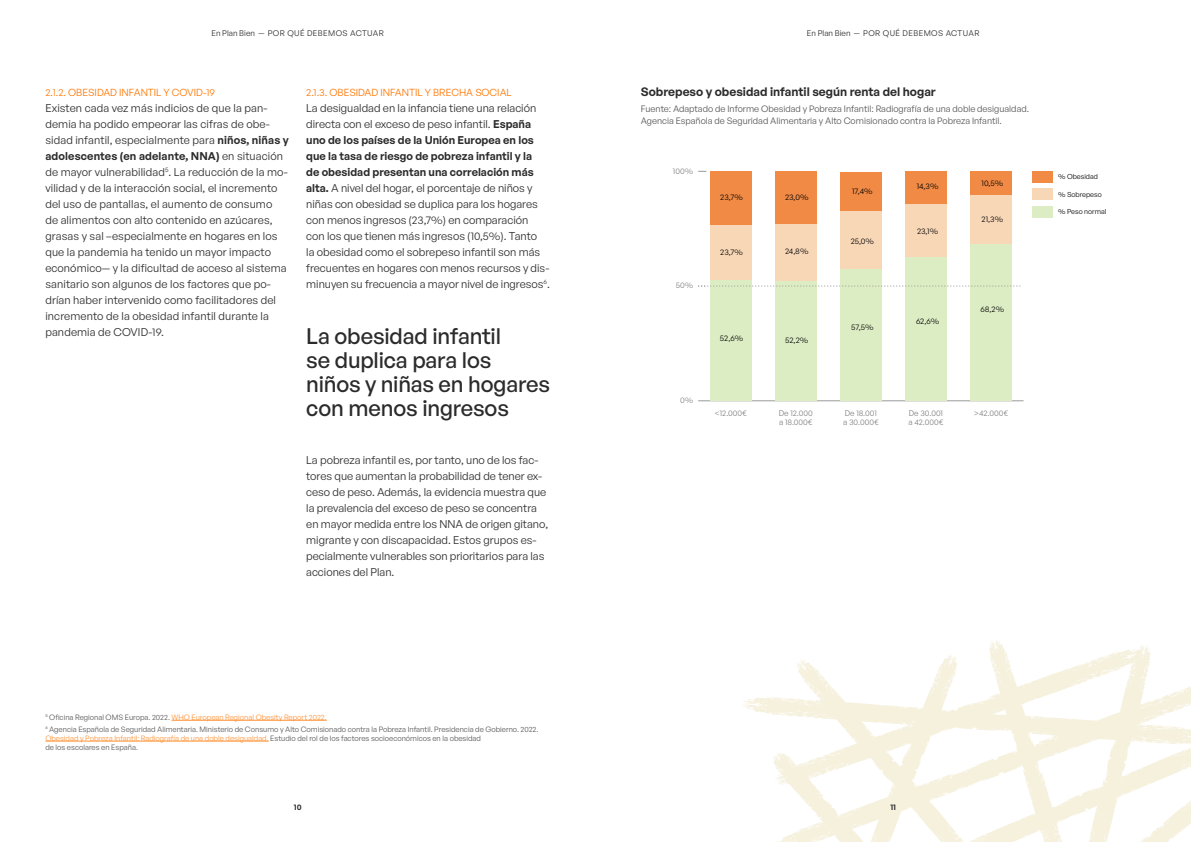
<style>
.page{position:relative;width:1191px;height:842px;background:#fff}
.page>*{position:absolute;margin:0;border:0;box-sizing:border-box;transform-origin:0 0}
.t1{font:500 22px/24px "General Sans";letter-spacing:-.01em;color:#2b2b2b}
.t2{font:600 12px "General Sans";color:#2b2b2b}
.t3{font:11px/16px "General Sans";color:#2b2b2b}
.t4{font:10px "General Sans";color:#ff7600}
.t5{font:9px/12px "General Sans";color:#555}
.t6{font:8px "General Sans";letter-spacing:-.005em;color:#000}
.t7{font:8px/9.6px "General Sans";color:#808080}
.t8{font:8px "General Sans";letter-spacing:.05em;color:#2b2b2b}
.t9{font:600 8px "General Sans";color:#2b2b2b}
.t10{font:7.5px/11.8px "General Sans";color:#555}
.t11{font:7px "General Sans";color:#000}
.s1{font-weight:600}
.s2{color:#ff9133}
</style>
<div class="page">
<svg style="left:742px;top:640px;width:449px;height:202px"></svg>
<svg style="left:1117px;top:799px;width:74px;height:43px"></svg>
<hr style="left:171px;top:720px;width:156px;height:1px;background:#ff9133">
<hr style="left:45px;top:741px;width:224px;height:1px;background:#ff9133">
<hr style="left:698px;top:401px;width:325px;height:1px;background:#999">
<div style="left:1032px;top:171px;width:20px;height:12px;background:#f08a45"></div>
<div style="left:710px;top:171px;width:41px;height:55px;background:#f08a45"></div>
<div style="left:775px;top:171px;width:41px;height:53px;background:#f08a45"></div>
<div style="left:840px;top:172px;width:41px;height:39px;background:#f08a45"></div>
<div style="left:905px;top:171px;width:41px;height:33px;background:#f08a45"></div>
<div style="left:970px;top:171px;width:41px;height:24px;background:#f08a45"></div>
<div style="left:1032px;top:189px;width:20px;height:11px;background:#f8d7b7"></div>
<div style="left:710px;top:226px;width:41px;height:54px;background:#f8d7b7"></div>
<div style="left:775px;top:224px;width:41px;height:57px;background:#f8d7b7"></div>
<div style="left:840px;top:211px;width:41px;height:58px;background:#f8d7b7"></div>
<div style="left:905px;top:204px;width:41px;height:53px;background:#f8d7b7"></div>
<div style="left:970px;top:195px;width:41px;height:49px;background:#f8d7b7"></div>
<div style="left:1032px;top:206px;width:20px;height:11px;background:#ddedc3"></div>
<div style="left:710px;top:280px;width:41px;height:121px;background:#ddedc3"></div>
<div style="left:775px;top:281px;width:41px;height:120px;background:#ddedc3"></div>
<div style="left:840px;top:269px;width:41px;height:132px;background:#ddedc3"></div>
<div style="left:905px;top:257px;width:41px;height:144px;background:#ddedc3"></div>
<div style="left:970px;top:244px;width:41px;height:157px;background:#ddedc3"></div>
<svg style="left:698px;top:286px;width:323px;height:1px"></svg>
<p class="t8" style="left:211px;top:28px;width:174px">En Plan Bien — POR QUÉ DEBEMOS ACTUAR</p>
<p class="t8" style="left:807px;top:28px;width:174px">En Plan Bien — POR QUÉ DEBEMOS ACTUAR</p>
<p class="t4" style="left:45px;top:86px;width:171px">2.1.2. OBESIDAD INFANTIL Y COVID-19</p>
<p class="t3" style="left:45px;top:100px;width:245px">Existen cada vez más indicios de que la pan&shy;demia ha podido empeorar las cifras de obe&shy;sidad infantil, especialmente para <span class="s1">niños, niñas y adolescentes (en adelante, NNA)</span> en situación de mayor vulnerabilidad<sup>5</sup>. La reducción de la mo&shy;vilidad y de la interacción social, el incremento del uso de pantallas, el aumento de consumo<br>de alimentos con alto contenido en azúcares, grasas y sal –especialmente en hogares en los que la pandemia ha tenido un mayor impacto económico— y la dificultad de acceso al sistema sanitario son algunos de los factores que po&shy;drían haber intervenido como facilitadores del incremento de la obesidad infantil durante la pandemia de COVID-19.</p>
<p class="t4" style="left:306px;top:86px;width:207px">2.1.3. OBESIDAD INFANTIL Y BRECHA SOCIAL</p>
<p class="t3" style="left:306px;top:100px;width:245px">La desigualdad en la infancia tiene una relación directa con el exceso de peso infantil. <span class="s1">España uno de los países de la Unión Europea en los que la tasa de riesgo de pobreza infantil y la<br>de obesidad presentan una correlación más alta.</span> A nivel del hogar, el porcentaje de niños y niñas con obesidad se duplica para los hogares con menos ingresos (23,7%) en comparación<br>con los que tienen más ingresos (10,5%). Tanto<br>la obesidad como el sobrepeso infantil son más frecuentes en hogares con menos recursos y dis&shy;minuyen su frecuencia a mayor nivel de ingresos<sup>6</sup>.</p>
<h1 class="t1" style="left:306px;top:323px;width:245px">La obesidad infantil<br>se duplica para los niños y niñas en hogares con menos ingresos</h1>
<p class="t3" style="left:306px;top:452px;width:243px">La pobreza infantil es, por tanto, uno de los fac&shy;tores que aumentan la probabilidad de tener ex&shy;ceso de peso. Además, la evidencia muestra que la prevalencia del exceso de peso se concentra en mayor medida entre los NNA de origen gitano, migrante y con discapacidad. Estos grupos es&shy;pecialmente vulnerables son prioritarios para las acciones del Plan.</p>
<p class="t2" style="left:641px;top:84px;width:296px">Sobrepeso y obesidad infantil según renta del hogar</p>
<p class="t5" style="left:641px;top:103px;width:390px">Fuente: Adaptado de Informe Obesidad y Pobreza Infantil: Radiografía de una doble desigualdad.<br>Agencia Española de Seguridad Alimentaria y Alto Comisionado contra la Pobreza Infantil.</p>
<p class="t7" style="left:673px;top:166px;width:22px">100%</p>
<p class="t7" style="left:675px;top:281px;width:19px">50%</p>
<p class="t6" style="left:720px;top:192px;width:24px">23,7%</p>
<p class="t6" style="left:720px;top:247px;width:24px">23,7%</p>
<p class="t6" style="left:720px;top:333px;width:25px">52,6%</p>
<p class="t7" style="left:680px;top:395px;width:15px">0%</p>
<p class="t7" style="left:714px;top:408px;width:34px">&lt;12.000€</p>
<p class="t6" style="left:785px;top:192px;width:25px">23,0%</p>
<p class="t6" style="left:785px;top:246px;width:25px">24,8%</p>
<p class="t6" style="left:785px;top:335px;width:24px">52,2%</p>
<p class="t7" style="left:779px;top:408px;width:36px">De 12.000 a 18.000€</p>
<p class="t6" style="left:852px;top:186px;width:22px">17,4%</p>
<p class="t6" style="left:850px;top:236px;width:25px">25,0%</p>
<p class="t6" style="left:851px;top:322px;width:24px">57,5%</p>
<p class="t6" style="left:916px;top:181px;width:23px">14,3%</p>
<p class="t6" style="left:917px;top:226px;width:23px">23,1%</p>
<p class="t6" style="left:916px;top:316px;width:25px">62,6%</p>
<p class="t6" style="left:981px;top:178px;width:23px">10,5%</p>
<p class="t6" style="left:981px;top:215px;width:23px">21,3%</p>
<p class="t6" style="left:980px;top:304px;width:25px">68,2%</p>
<p class="t7" style="left:843px;top:408px;width:37px">De 18.001 a 30.000€</p>
<p class="t7" style="left:908px;top:408px;width:36px">De 30.001</p>
<p class="t7" style="left:974px;top:408px;width:36px">&gt;42.000€</p>
<p class="t7" style="left:908px;top:417px;width:36px">a 42.000€</p>
<p class="t11" style="left:1058px;top:172px;width:41px">% Obesidad</p>
<p class="t11" style="left:1058px;top:190px;width:45px">% Sobrepeso</p>
<p class="t11" style="left:1058px;top:207px;width:50px">% Peso normal</p>
<p class="t10" style="left:45px;top:711px;width:494px"><sup>5</sup> Oficina Regional OMS Europa. 2022. <span class="s2">WHO European Regional Obesity Report 2022.<br></span><sup>6</sup> Agencia Española de Seguridad Alimentaria. Ministerio de Consumo y Alto Comisionado contra la Pobreza Infantil. Presidencia de Gobierno. 2022.</p>
<p class="t10" style="left:45px;top:733px;width:437px;line-height:9px"><span class="s2">Obesidad y Pobreza Infantil: Radiografía de una doble desigualdad.</span> Estudio del rol de los factores socioeconómicos en la obesidad de los escolares en España.</p>
<p class="t9" style="left:294px;top:802px;width:9px">10</p>
<p class="t9" style="left:890px;top:802px;width:7px">11</p>
</div>
